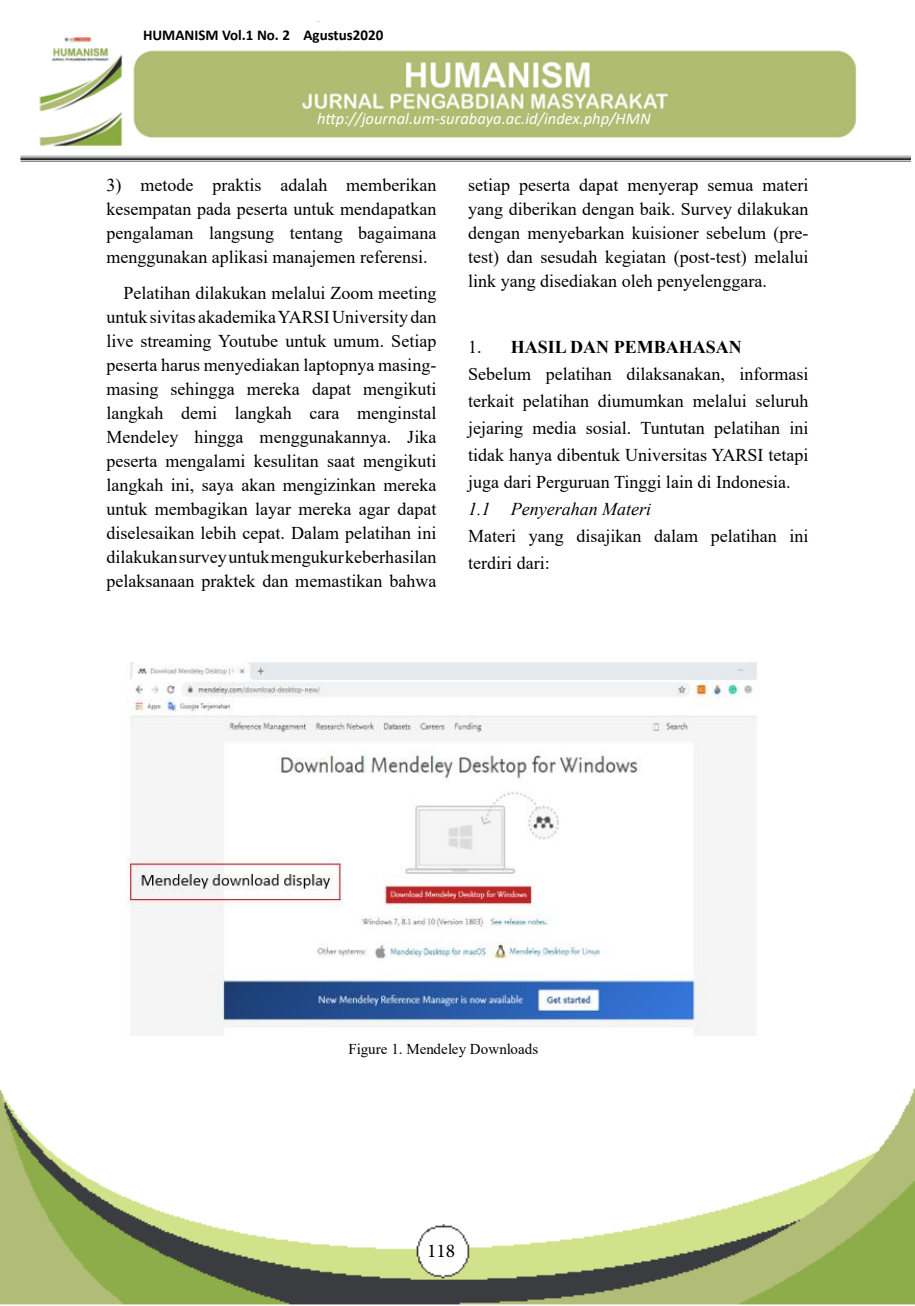
<style>
.page{position:relative;width:915px;height:1306px;background:#fff}
.page>*{position:absolute;margin:0;border:0;box-sizing:border-box;transform-origin:0 0}
.t1{font:19.5px "Minion Pro";color:#000}
.t2{font:18px/24px "Times New Roman";color:#000;text-align:justify}
.t3{font:italic 18px "Times New Roman";color:#000}
.t4{font:italic 16.5px "Calibri";color:#fff}
.t5{font:700 15px "Calibri";color:#000}
.t6{font:15px "Times New Roman";color:#000}
.s1{font-weight:700}
</style>
<div class="page">
<img style="left:0;top:1088px;width:914px;height:217px">
<img style="left:20px;top:37px;width:890px;height:124px">
<div style="left:140px;top:21px;width:268px;height:28px;background:#fff"></div>
<img style="left:126px;top:662px;width:632px;height:373px">
<p class="t5" style="left:143px;top:25px;width:242px">HUMANISM Vol.1 No. 2 Agustus2020</p>
<p class="t4" style="left:317px;top:107px;width:335px">http://journal.um-surabaya.ac.id/index.php/HMN</p>
<p class="t2" style="left:106px;top:172px;width:331px">3) metode praktis adalah memberikan kesempatan pada peserta untuk mendapatkan pengalaman langsung tentang bagaimana menggunakan aplikasi manajemen referensi.</p>
<p class="t2" style="left:106px;top:280px;width:331px;text-indent:17px">Pelatihan dilakukan melalui Zoom meeting untuk sivitas akademika YARSI University dan live streaming Youtube untuk umum. Setiap peserta harus menyediakan laptopnya masing&shy;masing sehingga mereka dapat mengikuti langkah demi langkah cara menginstal Mendeley hingga menggunakannya. Jika peserta mengalami kesulitan saat mengikuti langkah ini, saya akan mengizinkan mereka untuk membagikan layar mereka agar dapat diselesaikan lebih cepat. Dalam pelatihan ini dilakukan survey untuk mengukur keberhasilan pelaksanaan praktek dan memastikan bahwa</p>
<p class="t2" style="left:468px;top:172px;width:342px">setiap peserta dapat menyerap semua materi yang diberikan dengan baik. Survey dilakukan dengan menyebarkan kuisioner sebelum (pre&shy;test) dan sesudah kegiatan (post-test) melalui link yang disediakan oleh penyelenggara.</p>
<p class="t2" style="left:468px;top:333px;width:342px;line-height:27px;text-align:left">1. <span class="s1">HASIL DAN PEMBAHASAN </span>Sebelum pelatihan dilaksanakan, informasi terkait pelatihan diumumkan melalui seluruh jejaring media sosial. Tuntutan pelatihan ini tidak hanya dibentuk Universitas YARSI tetapi juga dari Perguruan Tinggi lain di Indonesia.</p>
<p class="t3" style="left:468px;top:497px;width:184px">1.1 Penyerahan Materi</p>
<p class="t2" style="left:468px;top:522px;width:342px;line-height:27px">Materi yang disajikan dalam pelatihan ini terdiri dari:</p>
<p class="t6" style="left:348px;top:1038px;width:191px">Figure 1. Mendeley Downloads</p>
<p class="t1" style="left:427px;top:1237px;width:30px">118</p>
</div>
